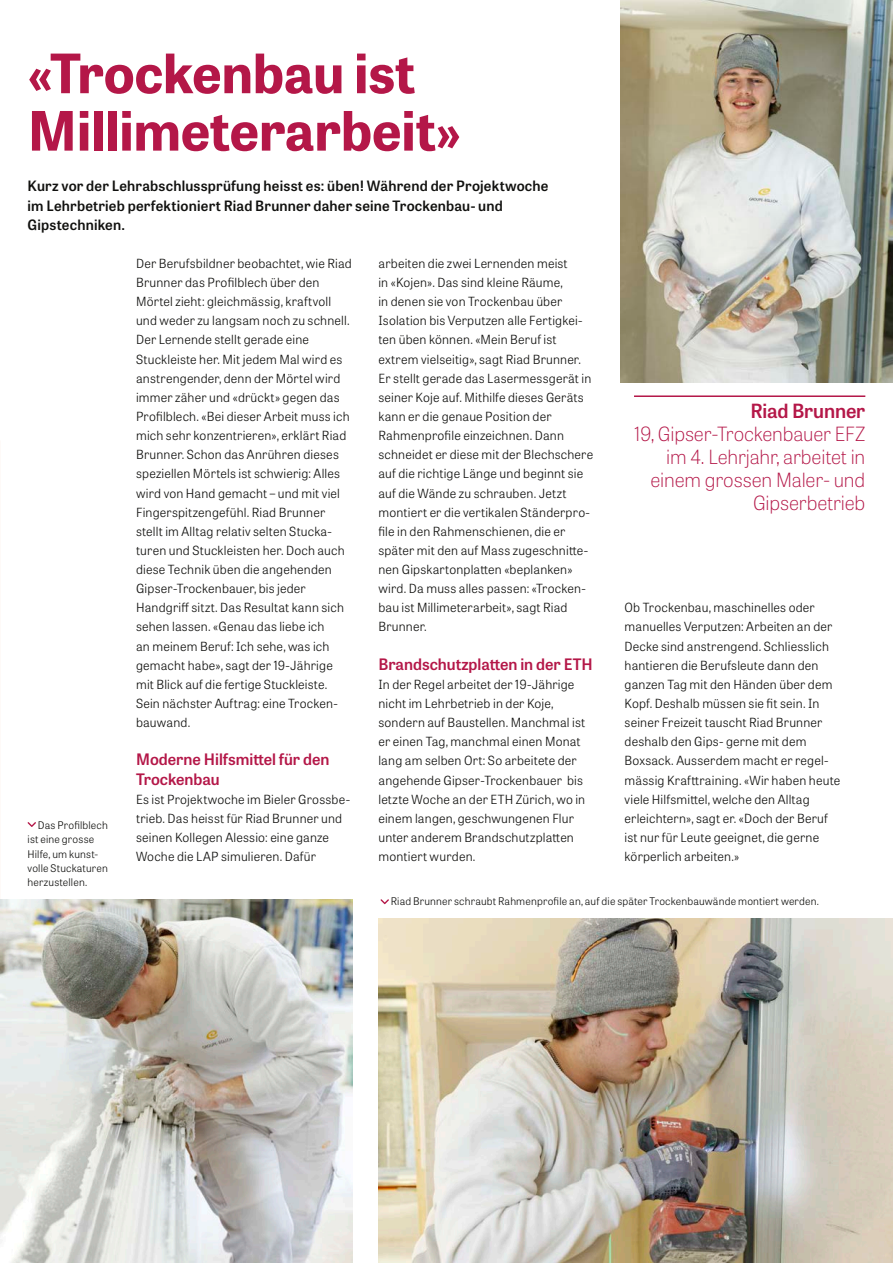
<style>
.page{position:relative;width:893px;height:1263px;background:#fff}
.page>*{position:absolute;margin:0;border:0;box-sizing:border-box;transform-origin:0 0}
.t1{font:700 54px/57.4px "Tablet Gothic";color:#b41748}
.t2{font:100 19.5px/22.8px "Tablet Gothic";letter-spacing:-.005em;color:#b41748;text-align:right}
.t3{font:600 19.5px "Tablet Gothic";letter-spacing:-.005em;color:#b41748}
.t4{font:600 15.75px/19.2px "Tablet Gothic";color:#b41748}
.t5{font:600 14.25px/19.2px "Tablet Gothic";letter-spacing:.015em;color:#11110f}
.t6{font:300 12.6px/19.2px "Tablet Gothic";letter-spacing:.015em;color:#11110f}
.t7{font:300 10.5px/14.4px "Tablet Gothic";letter-spacing:.015em;color:#11110f}
</style>
<div class="page">
<hr style="left:634px;top:395px;width:231px;height:2px;background:#b41748">
<svg style="left:28px;top:822px;width:8px;height:5px"></svg>
<svg style="left:380px;top:899px;width:9px;height:5px"></svg>
<img style="left:378px;top:918px;width:515px;height:345px">
<img style="left:621px;top:0;width:272px;height:383px">
<img style="left:0;top:899px;width:353px;height:364px">
<h1 class="t1" style="left:28px;top:43px;width:435px">«Trockenbau ist<br>Millimeterarbeit»</h1>
<p class="t5" style="left:28px;top:176px;width:522px">Kurz vor der Lehrabschlussprüfung heisst es: üben! Während der Projektwoche im Lehrbetrieb perfektioniert Riad Brunner daher seine Trockenbau- und<br>Gipstechniken.</p>
<p class="t7" style="left:28px;top:817px;width:82px;text-indent:10px">Das Profilblech ist eine grosse<br>Hilfe, um kunst&shy;volle Stuckaturen herzustellen.</p>
<p class="t6" style="left:136px;top:253px;width:217px">Der Berufsbildner beobachtet, wie Riad Brunner das Profilblech über den Mörtel zieht: gleichmässig, kraftvoll und weder zu langsam noch zu schnell.<br>Der Lernende stellt gerade eine Stuckleiste her. Mit jedem Mal wird es anstrengender, denn der Mörtel wird immer zäher und «drückt» gegen das Profilblech. «Bei dieser Arbeit muss ich mich sehr konzentrieren», erklärt Riad Brunner. Schon das Anrühren dieses speziellen Mörtels ist schwierig: Alles wird von Hand gemacht – und mit viel Fingerspitzengefühl. Riad Brunner stellt im Alltag relativ selten Stucka&shy;turen und Stuckleisten her. Doch auch diese Technik üben die angehenden Gipser-Trockenbauer, bis jeder Handgriff sitzt. Das Resultat kann sich sehen lassen. «Genau das liebe ich<br>an meinem Beruf: Ich sehe, was ich gemacht habe», sagt der 19-Jährige mit Blick auf die fertige Stuckleiste.<br>Sein nächster Auftrag: eine Trocken&shy;bauwand.</p>
<p class="t4" style="left:136px;top:749px;width:195px">Moderne Hilfsmittel für den<br>Trockenbau</p>
<p class="t6" style="left:136px;top:789px;width:215px">Es ist Projektwoche im Bieler Grossbe&shy;trieb. Das heisst für Riad Brunner und seinen Kollegen Alessio: eine ganze Woche die LAP simulieren. Dafür</p>
<p class="t6" style="left:378px;top:253px;width:216px">arbeiten die zwei Lernenden meist<br>in «Kojen». Das sind kleine Räume,<br>in denen sie von Trockenbau über Isolation bis Verputzen alle Fertigkei&shy;ten üben können. «Mein Beruf ist extrem vielseitig», sagt Riad Brunner.<br>Er stellt gerade das Lasermessgerät in seiner Koje auf. Mithilfe dieses Geräts kann er die genaue Position der Rahmenprofile einzeichnen. Dann schneidet er diese mit der Blechschere auf die richtige Länge und beginnt sie auf die Wände zu schrauben. Jetzt montiert er die vertikalen Ständerpro&shy;file in den Rahmenschienen, die er später mit den auf Mass zugeschnitte&shy;nen Gipskartonplatten «beplanken» wird. Da muss alles passen: «Trocken&shy;bau ist Millimeterarbeit», sagt Riad Brunner.</p>
<p class="t4" style="left:378px;top:654px;width:216px">Brandschutzplatten in der ETH</p>
<p class="t6" style="left:378px;top:674px;width:208px">In der Regel arbeitet der 19-Jährige nicht im Lehrbetrieb in der Koje, sondern auf Baustellen. Manchmal ist er einen Tag, manchmal einen Monat lang am selben Ort: So arbeitete der angehende Gipser-Trockenbauer bis letzte Woche an der ETH Zürich, wo in einem langen, geschwungenen Flur unter anderem Brandschutzplatten montiert wurden.</p>
<h2 class="t3" style="left:750px;top:397px;width:116px">Riad Brunner</h2>
<h2 class="t2" style="left:635px;top:422px;width:232px">19, Gipser-Trockenbauer EFZ im 4. Lehrjahr, arbeitet in einem grossen Maler- und<br>Gipserbetrieb</h2>
<p class="t6" style="left:625px;top:598px;width:217px">Ob Trockenbau, maschinelles oder manuelles Verputzen: Arbeiten an der Decke sind anstrengend. Schliesslich hantieren die Berufsleute dann den ganzen Tag mit den Händen über dem Kopf. Deshalb müssen sie fit sein. In seiner Freizeit tauscht Riad Brunner deshalb den Gips- gerne mit dem Boxsack. Ausserdem macht er regel&shy;mässig Krafttraining. «Wir haben heute viele Hilfsmittel, welche den Alltag erleichtern», sagt er. «Doch der Beruf ist nur für Leute geeignet, die gerne körperlich arbeiten.»</p>
<p class="t7" style="left:391px;top:894px;width:430px">Riad Brunner schraubt Rahmenprofile an, auf die später Trockenbauwände montiert werden.</p>
</div>
